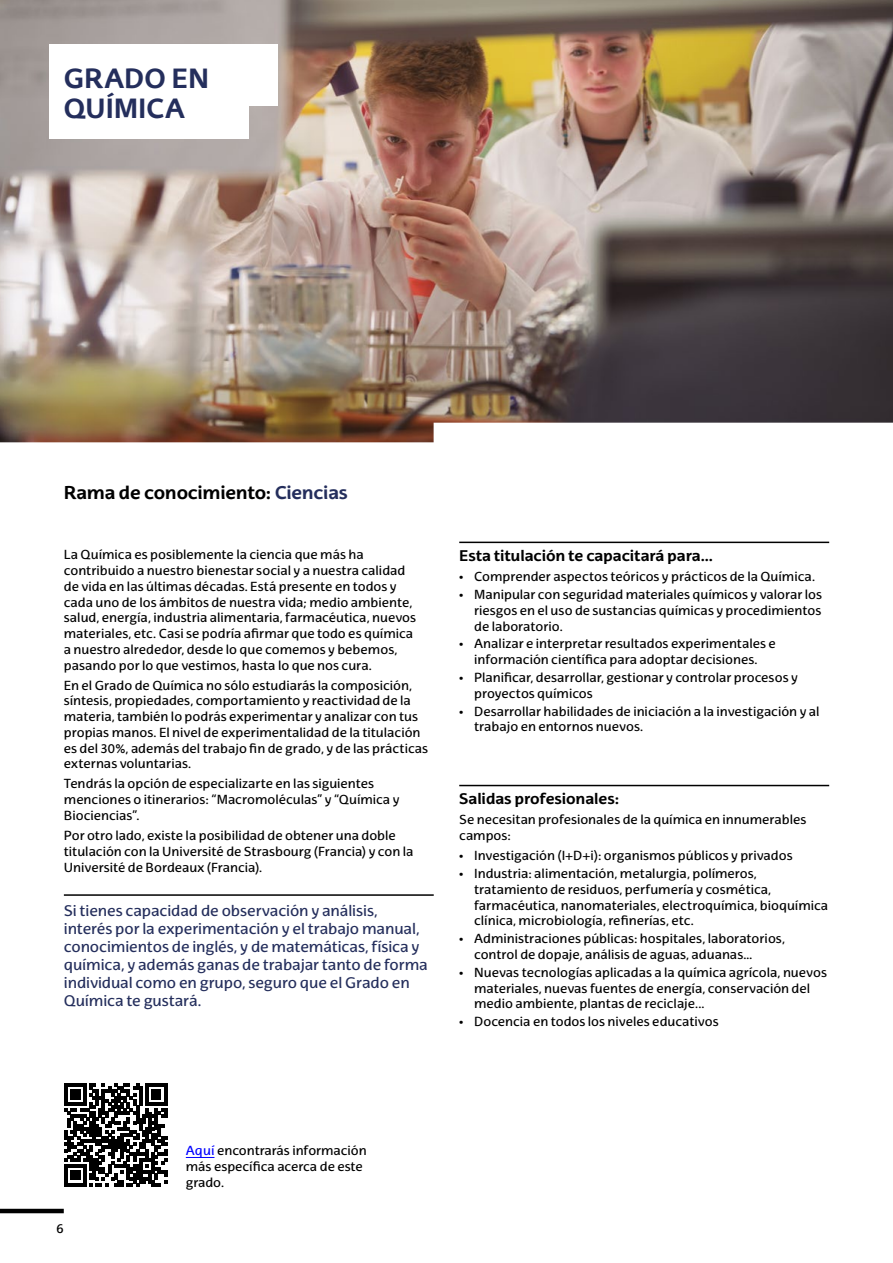
<style>
.page{position:relative;width:893px;height:1263px;background:#fff}
.page>*{position:absolute;margin:0;border:0;box-sizing:border-box;transform-origin:0 0}
.t1{font:700 27px "EHU Sans";letter-spacing:-.005em;color:#242e5c}
.Párrafo_ESP{font:700 18px "EHU Sans";letter-spacing:-.02em;color:#000}
.Parrafo_color_filete_ciencias{font:15px/18px "EHU Sans";letter-spacing:-.005em;color:#242e5c}
.Titular2{font:700 15px "EHU Sans";letter-spacing:-.01em;color:#000}
.Párrafo_ESP-2{font:12.75px/15.8px "EHU Sans";color:#000}
.Bolatxoak_gaztelaniaz{font:12.75px/15.8px "EHU Sans";color:#000}
.s1{color:#242e5c}
.s2{color:#00f}
</style>
<div class="page">
<img style="left:0;top:0;width:893px;height:442px">
<svg style="left:434px;top:423px;width:459px;height:19px"></svg>
<svg style="left:0;top:442px;width:830px;height:102px"></svg>
<div style="left:49px;top:78px;width:200px;height:61px;background:#fff"></div>
<div style="left:49px;top:44px;width:228px;height:61px;background:#fff"></div>
<hr style="left:0;top:1209px;width:64px;height:4px;background:#000">
<hr style="left:64px;top:894px;width:370px;height:2px;background:#000">
<hr style="left:459px;top:542px;width:370px;height:1px;background:#000">
<hr style="left:459px;top:785px;width:370px;height:1px;background:#000">
<svg style="left:65px;top:1083px;width:102px;height:103px"></svg>
<svg style="left:186px;top:1157px;width:28px;height:1px"></svg>
<p class="t1" style="left:64px;top:62px;width:147px">GRADO EN</p>
<p class="t1" style="left:64px;top:92px;width:123px">QUÍMICA</p>
<p class="Párrafo_ESP" style="left:64px;top:481px;width:285px">Rama de conocimiento: <span class="s1">Ciencias</span></p>
<p class="Párrafo_ESP-2" style="left:64px;top:547px;width:354px">La Química es posiblemente la ciencia que más ha contribuido a nuestro bienestar social y a nuestra calidad de vida en las últimas décadas. Está presente en todos y cada uno de los ámbitos de nuestra vida; medio ambiente, salud, energía, industria alimentaria, farmacéutica, nuevos materiales, etc. Casi se podría afirmar que todo es química a nuestro alrededor, desde lo que comemos y bebemos, pasando por lo que vestimos, hasta lo que nos cura.</p>
<p class="Párrafo_ESP-2" style="left:64px;top:677px;width:366px">En el Grado de Química no sólo estudiarás la composición, síntesis, propiedades, comportamiento y reactividad de la materia, también lo podrás experimentar y analizar con tus propias manos. El nivel de experimentalidad de la titulación es del 30%, además del trabajo fin de grado, y de las prácticas externas voluntarias.</p>
<p class="Párrafo_ESP-2" style="left:64px;top:776px;width:337px">Tendrás la opción de especializarte en las siguientes menciones o itinerarios: “Macromoléculas” y “Química y<br>Biociencias”.</p>
<p class="Párrafo_ESP-2" style="left:64px;top:827px;width:351px">Por otro lado, existe la posibilidad de obtener una doble titulación con la Université de Strasbourg (Francia) y con la<br>Université de Bordeaux (Francia).</p>
<p class="Parrafo_color_filete_ciencias" style="left:64px;top:901px;width:365px">Si tienes capacidad de observación y análisis, interés por la experimentación y el trabajo manual, conocimientos de inglés, y de matemáticas, física y química, y además ganas de trabajar tanto de forma individual como en grupo, seguro que el Grado en Química te gustará.</p>
<p class="Titular2" style="left:459px;top:546px;width:255px">Esta titulación te capacitará para…</p>
<p class="Bolatxoak_gaztelaniaz" style="left:459px;top:569px;width:357px">• Comprender aspectos teóricos y prácticos de la Química.</p>
<p class="Bolatxoak_gaztelaniaz" style="left:474px;top:586px;width:349px;text-align:justify;text-indent:-15px">• Manipular con seguridad materiales químicos y valorar los riesgos en el uso de sustancias químicas y procedimientos de laboratorio.</p>
<p class="Bolatxoak_gaztelaniaz" style="left:459px;top:636px;width:318px;text-align:center">• Analizar e interpretar resultados experimentales e información científica para adoptar decisiones.</p>
<p class="Bolatxoak_gaztelaniaz" style="left:474px;top:669px;width:325px;text-indent:-15px">• Planificar, desarrollar, gestionar y controlar procesos y proyectos químicos</p>
<p class="Bolatxoak_gaztelaniaz" style="left:474px;top:703px;width:347px;text-indent:-15px">• Desarrollar habilidades de iniciación a la investigación y al trabajo en entornos nuevos.</p>
<p class="Titular2" style="left:459px;top:789px;width:161px">Salidas profesionales:</p>
<p class="Párrafo_ESP-2" style="left:459px;top:812px;width:349px">Se necesitan profesionales de la química en innumerables campos:</p>
<p class="Bolatxoak_gaztelaniaz" style="left:459px;top:847px;width:335px">• Investigación (I+D+i): organismos públicos y privados</p>
<p class="Bolatxoak_gaztelaniaz" style="left:474px;top:865px;width:356px;text-indent:-15px">• Industria: alimentación, metalurgia, polímeros, tratamiento de residuos, perfumería y cosmética, farmacéutica, nanomateriales, electroquímica, bioquímica clínica, microbiología, refinerías, etc.</p>
<p class="Bolatxoak_gaztelaniaz" style="left:474px;top:930px;width:312px;text-indent:-15px">• Administraciones públicas: hospitales, laboratorios, control de dopaje, análisis de aguas, aduanas…</p>
<p class="Bolatxoak_gaztelaniaz" style="left:474px;top:964px;width:354px;text-indent:-15px">• Nuevas tecnologías aplicadas a la química agrícola, nuevos materiales, nuevas fuentes de energía, conservación del medio ambiente, plantas de reciclaje...</p>
<p class="Bolatxoak_gaztelaniaz" style="left:459px;top:1014px;width:261px">• Docencia en todos los niveles educativos</p>
<p class="Párrafo_ESP-2" style="left:57px;top:1221px;width:9px">6</p>
<p class="Párrafo_ESP-2" style="left:186px;top:1143px;width:182px"><span class="s2">Aquí</span> encontrarás información más específica acerca de este grado.</p>
</div>
